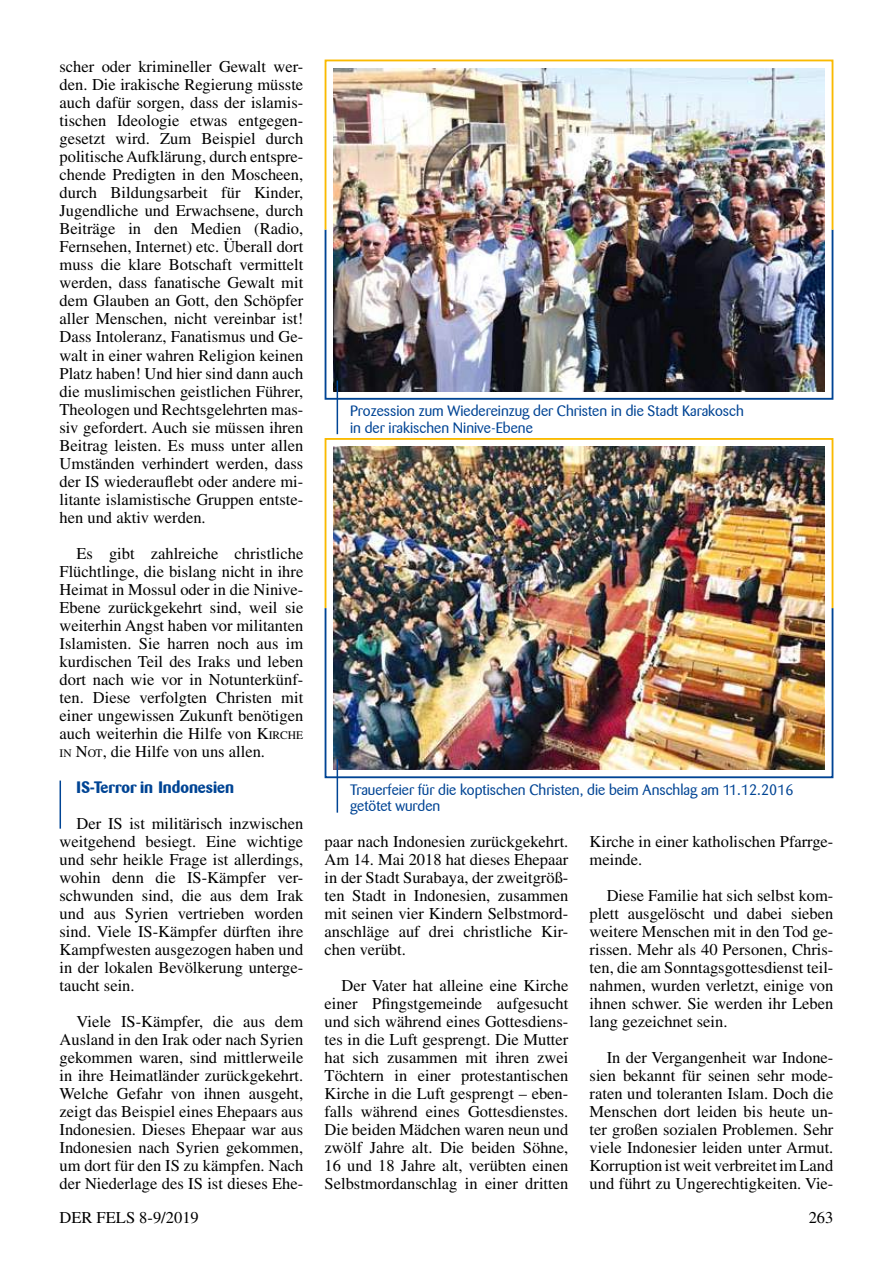
<style>
.page{position:relative;width:893px;height:1263px;background:#fff}
.page>*{position:absolute;margin:0;border:0;box-sizing:border-box;transform-origin:0 0}
.t1{font:16.5px/18px "Times";color:#000;text-align:justify}
.t2{font:700 16.5px "Barmeno";color:#004494}
.t3{font:15px/16.5px "Barmeno";color:#004494}
.s1{font-style:inherit}
.s2{font-size:11.55px}
</style>
<div class="page">
<img style="left:324px;top:231px;width:510px;height:170px">
<img style="left:324px;top:59px;width:510px;height:172px">
<hr style="left:337px;top:381px;width:1px;height:53px;background:#004494">
<img style="left:324px;top:610px;width:510px;height:169px">
<img style="left:324px;top:438px;width:510px;height:172px">
<hr style="left:337px;top:759px;width:1px;height:54px;background:#004494">
<hr style="left:60px;top:780px;width:1px;height:49px;background:#004494">
<p class="t1" style="left:60px;top:58px;width:245px">scher oder krimineller Gewalt wer&shy;den. Die irakische Regierung müsste auch dafür sorgen, dass der islamis&shy;tischen Ideologie etwas entgegen&shy;gesetzt wird. Zum Beispiel durch politische Aufklärung, durch entspre&shy;chende Predigten in den Moscheen, durch Bildungsarbeit für Kinder, Jugendliche und Erwachsene, durch Beiträge in den Medien (Radio, Fernsehen, Internet) etc. Überall dort muss die klare Botschaft vermittelt werden, dass fanatische Gewalt mit dem Glauben an Gott, den Schöpfer aller Menschen, nicht vereinbar ist!<br>Dass Intoleranz, Fanatismus und Ge&shy;walt in einer wahren Religion keinen Platz haben! Und hier sind dann auch die muslimischen geistlichen Führer, Theologen und Rechtsgelehrten mas&shy;siv gefordert. Auch sie müssen ihren Beitrag leisten. Es muss unter allen Umständen verhindert werden, dass der IS wiederauflebt oder andere mi&shy;litante islamistische Gruppen entste&shy;hen und aktiv werden.</p>
<p class="t1" style="left:60px;top:544px;width:245px;text-indent:17px">Es gibt zahlreiche christliche Flüchtlinge, die bislang nicht in ihre Heimat in Mossul oder in die Ninive-Ebene zurückgekehrt sind, weil sie weiterhin Angst haben vor militanten Islamisten. Sie harren noch aus im kurdischen Teil des Iraks und leben dort nach wie vor in Notunterkünf&shy;ten. Diese verfolgten Christen mit einer ungewissen Zukunft benötigen auch weiterhin die Hilfe von <span class="s1">K</span><span class="s2">IRCHE IN</span> <span class="s1">N</span><span class="s2">OT</span>, die Hilfe von uns allen.</p>
<p class="t2" style="left:77px;top:777px;width:159px">IS-Terror in Indonesien</p>
<p class="t1" style="left:60px;top:814px;width:245px;text-indent:17px">Der IS ist militärisch inzwischen weitgehend besiegt. Eine wichtige und sehr heikle Frage ist allerdings, wohin denn die IS-Kämpfer ver&shy;schwunden sind, die aus dem Irak und aus Syrien vertrieben worden sind. Viele IS-Kämpfer dürften ihre Kampfwesten ausgezogen haben und in der lokalen Bevölkerung unterge&shy;taucht sein.</p>
<p class="t1" style="left:60px;top:1012px;width:245px;text-indent:17px">Viele IS-Kämpfer, die aus dem Ausland in den Irak oder nach Syrien gekommen waren, sind mittlerweile in ihre Heimatländer zurückgekehrt.<br>Welche Gefahr von ihnen ausgeht, zeigt das Beispiel eines Ehepaars aus Indonesien. Dieses Ehepaar war aus Indonesien nach Syrien gekommen, um dort für den IS zu kämpfen. Nach der Niederlage des IS ist dieses Ehe-</p>
<p class="t3" style="left:350px;top:403px;width:395px">Prozession zum Wiedereinzug der Christen in die Stadt Karakosch in der irakischen Ninive-Ebene</p>
<p class="t3" style="left:350px;top:781px;width:445px">Trauerfeier für die koptischen Christen, die beim Anschlag am 11.12.2016 getötet wurden</p>
<p class="t1" style="left:325px;top:832px;width:245px">paar nach Indonesien zurückgekehrt.<br>Am 14. Mai 2018 hat dieses Ehepaar in der Stadt Surabaya, der zweitgröß&shy;ten Stadt in Indonesien, zusammen mit seinen vier Kindern Selbstmord&shy;anschläge auf drei christliche Kir&shy;chen verübt.</p>
<p class="t1" style="left:325px;top:976px;width:245px;text-indent:17px">Der Vater hat alleine eine Kirche einer Pfingstgemeinde aufgesucht und sich während eines Gottesdiens&shy;tes in die Luft gesprengt. Die Mutter hat sich zusammen mit ihren zwei Töchtern in einer protestantischen Kirche in die Luft gesprengt – eben&shy;falls während eines Gottesdienstes.<br>Die beiden Mädchen waren neun und zwölf Jahre alt. Die beiden Söhne, 16 und 18 Jahre alt, verübten einen Selbstmordanschlag in einer dritten</p>
<p class="t1" style="left:590px;top:832px;width:245px">Kirche in einer katholischen Pfarrge&shy;meinde.</p>
<p class="t1" style="left:590px;top:886px;width:245px;text-indent:17px">Diese Familie hat sich selbst kom&shy;plett ausgelöscht und dabei sieben weitere Menschen mit in den Tod ge&shy;rissen. Mehr als 40 Personen, Chris&shy;ten, die am Sonntagsgottesdienst teil&shy;nahmen, wurden verletzt, einige von ihnen schwer. Sie werden ihr Leben lang gezeichnet sein.</p>
<p class="t1" style="left:590px;top:1048px;width:245px;text-indent:17px">In der Vergangenheit war Indone&shy;sien bekannt für seinen sehr mode&shy;raten und toleranten Islam. Doch die Menschen dort leiden bis heute un&shy;ter großen sozialen Problemen. Sehr viele Indonesier leiden unter Armut.<br>Korruption ist weit verbreitet im Land und führt zu Ungerechtigkeiten. Vie-</p>
<p class="t1" style="left:60px;top:1209px;width:141px">DER FELS 8-9/2019</p>
<p class="t1" style="left:809px;top:1209px;width:26px">263</p>
</div>
